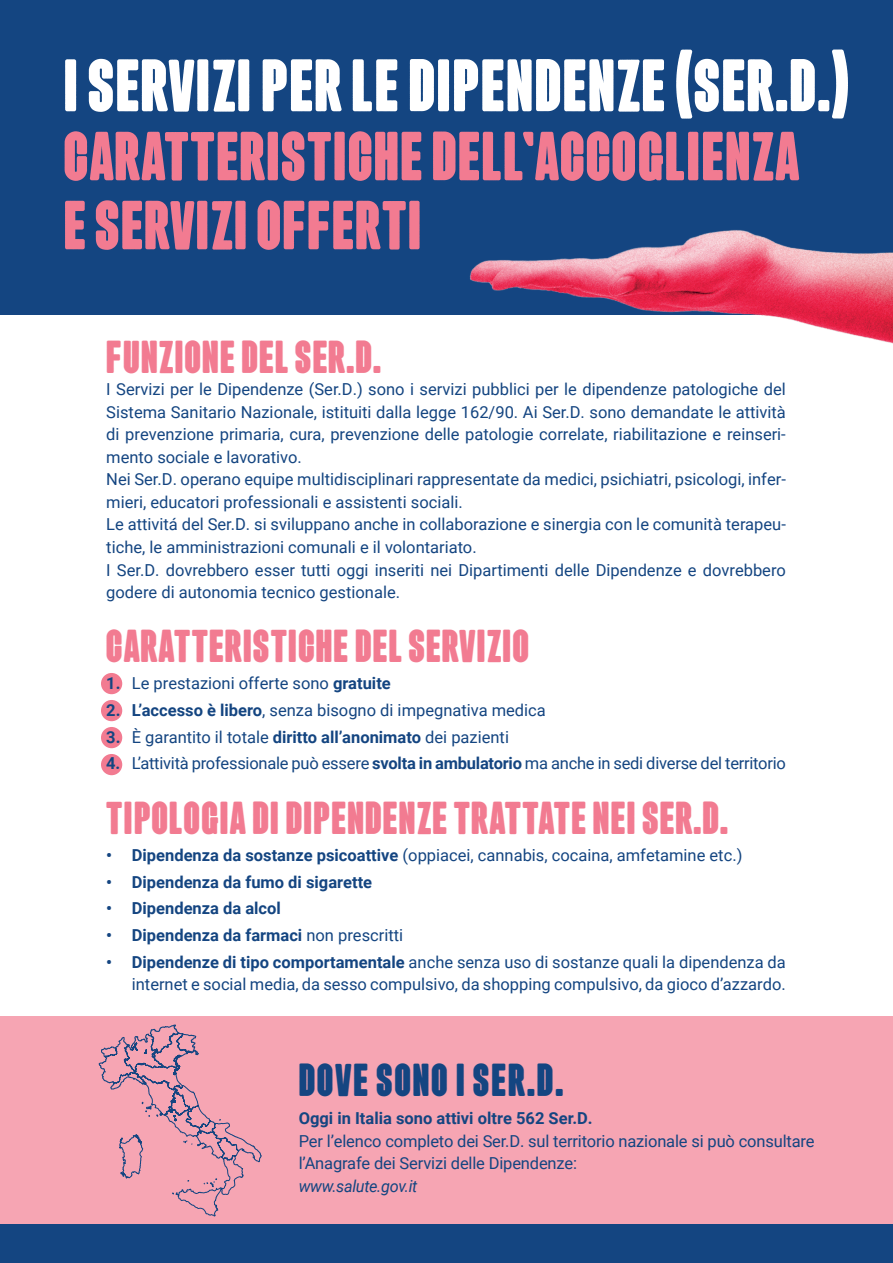
<style>
.page{position:relative;width:893px;height:1263px;background:#fff}
.page>*{position:absolute;margin:0;border:0;box-sizing:border-box;transform-origin:0 0}
.t1{font:67.5px "Bolden";letter-spacing:.025em;color:#fff}
.t2{font:63px/69px "Bolden";letter-spacing:.025em;color:#f27b91}
.t3{font:42px "Bolden";letter-spacing:.03em;color:#f27b91}
.t4{font:42px "Bolden";letter-spacing:.05em;color:#144581}
.t5{font:16.5px/22.5px "Roboto";color:#144581}
.t6{font:700 16.5px "Roboto";color:#144581}
.t7{font:italic 16.5px "Roboto";letter-spacing:-.02em;color:#144581}
.s1{font-weight:700}
.s2{font-weight:400}
</style>
<div class="page">
<div style="left:0;top:0;width:893px;height:315px;background:#144581"></div>
<img style="left:469px;top:230px;width:424px;height:114px">
<div style="left:0;top:1161px;width:893px;height:102px;background:#144581"></div>
<div style="left:0;top:1016px;width:893px;height:208px;background:#f6a5b3"></div>
<svg style="left:99px;top:1024px;width:163px;height:193px"></svg>
<div style="left:101px;top:673px;width:21px;height:21px;background:#f27b91;border-radius:50%"></div>
<div style="left:101px;top:754px;width:21px;height:21px;background:#f27b91;border-radius:50%"></div>
<div style="left:101px;top:727px;width:21px;height:21px;background:#f27b91;border-radius:50%"></div>
<div style="left:101px;top:700px;width:21px;height:21px;background:#f27b91;border-radius:50%"></div>
<h1 class="t1" style="left:64px;top:46px;width:787px">I SERVIZI PER LE DIPENDENZE (SER.D.)</h1>
<h2 class="t2" style="left:64px;top:120px;width:737px">CARATTERISTICHE DELL’ACCOGLIENZA<br>E SERVIZI OFFERTI</h2>
<h3 class="t3" style="left:106px;top:333px;width:52px">FUNZIONE</h3>
<h3 class="t3" style="left:241px;top:333px;width:141px">DEL SER.D.</h3>
<p class="t5" style="left:106px;top:378px;width:681px">I Servizi per le Dipendenze (Ser.D.) sono i servizi pubblici per le dipendenze patologiche del Sistema Sanitario Nazionale, istituiti dalla legge 162/90. Ai Ser.D. sono demandate le attività di prevenzione primaria, cura, prevenzione delle patologie correlate, riabilitazione e reinseri&shy;mento sociale e lavorativo.<br>Nei Ser.D. operano equipe multidisciplinari rappresentate da medici, psichiatri, psicologi, infer&shy;mieri, educatori professionali e assistenti sociali.<br>Le attivitá del Ser.D. si sviluppano anche in collaborazione e sinergia con le comunità terapeu&shy;tiche, le amministrazioni comunali e il volontariato.<br>I Ser.D. dovrebbero esser tutti oggi inseriti nei Dipartimenti delle Dipendenze e dovrebbero godere di autonomia tecnico gestionale.</p>
<h3 class="t3" style="left:106px;top:622px;width:35px">CARATTERISTICHE</h3>
<h3 class="t3" style="left:355px;top:622px;width:70px">DEL SERVIZIO</h3>
<p class="t5" style="left:106px;top:671px;width:286px"><span class="s1">1.</span> Le prestazioni offerte sono <span class="s1">gratuite</span></p>
<p class="t5" style="left:106px;top:698px;width:441px"><span class="s1">2. L’accesso è libero</span>, senza bisogno di impegnativa medica</p>
<p class="t5" style="left:106px;top:725px;width:404px"><span class="s1">3.</span> È garantito il totale <span class="s1">diritto all’anonimato</span> dei pazienti</p>
<p class="t5" style="left:106px;top:752px;width:681px"><span class="s1">4.</span> L’attività professionale può essere <span class="s1">svolta in ambulatorio</span> ma anche in sedi diverse del territorio</p>
<h3 class="t3" style="left:106px;top:794px;width:34px">TIPOLOGIA</h3>
<h3 class="t3" style="left:252px;top:794px;width:51px">DI DIPENDENZE</h3>
<h3 class="t3" style="left:454px;top:794px;width:18px">TRATTAT</h3>
<h3 class="t3" style="left:571px;top:794px;width:158px">E NEI SER.D.</h3>
<p class="t5" style="left:106px;top:843px;width:638px"><span class="s1">• Dipendenza da sostanze psicoattive</span> (oppiacei, cannabis, cocaina, amfetamine etc.)</p>
<p class="t6" style="left:106px;top:870px;width:267px">• Dipendenza da fumo di sigarette</p>
<p class="t6" style="left:106px;top:897px;width:176px">• Dipendenza da alcol</p>
<p class="t6" style="left:106px;top:923px;width:298px">• Dipendenza da farmaci <span class="s2">non prescritti</span></p>
<p class="t5" style="left:106px;top:950px;width:681px;text-align:right"><span class="s1">• Dipendenze di tipo comportamentale</span> anche senza uso di sostanze quali la dipendenza da internet e social media, da sesso compulsivo, da shopping compulsivo, da gioco d’azzardo.</p>
<h3 class="t4" style="left:299px;top:1055px;width:266px">DOVE SONO I SER.D.</h3>
<p class="t6" style="left:299px;top:1107px;width:295px">Oggi in Italia sono attivi oltre 562 Ser.D.</p>
<p class="t5" style="left:299px;top:1129px;width:517px">Per l’elenco completo dei Ser.D. sul territorio nazionale si può consultare l’Anagrafe dei Servizi delle Dipendenze:</p>
<p class="t7" style="left:299px;top:1174px;width:120px">www.salute.gov.it</p>
</div>
